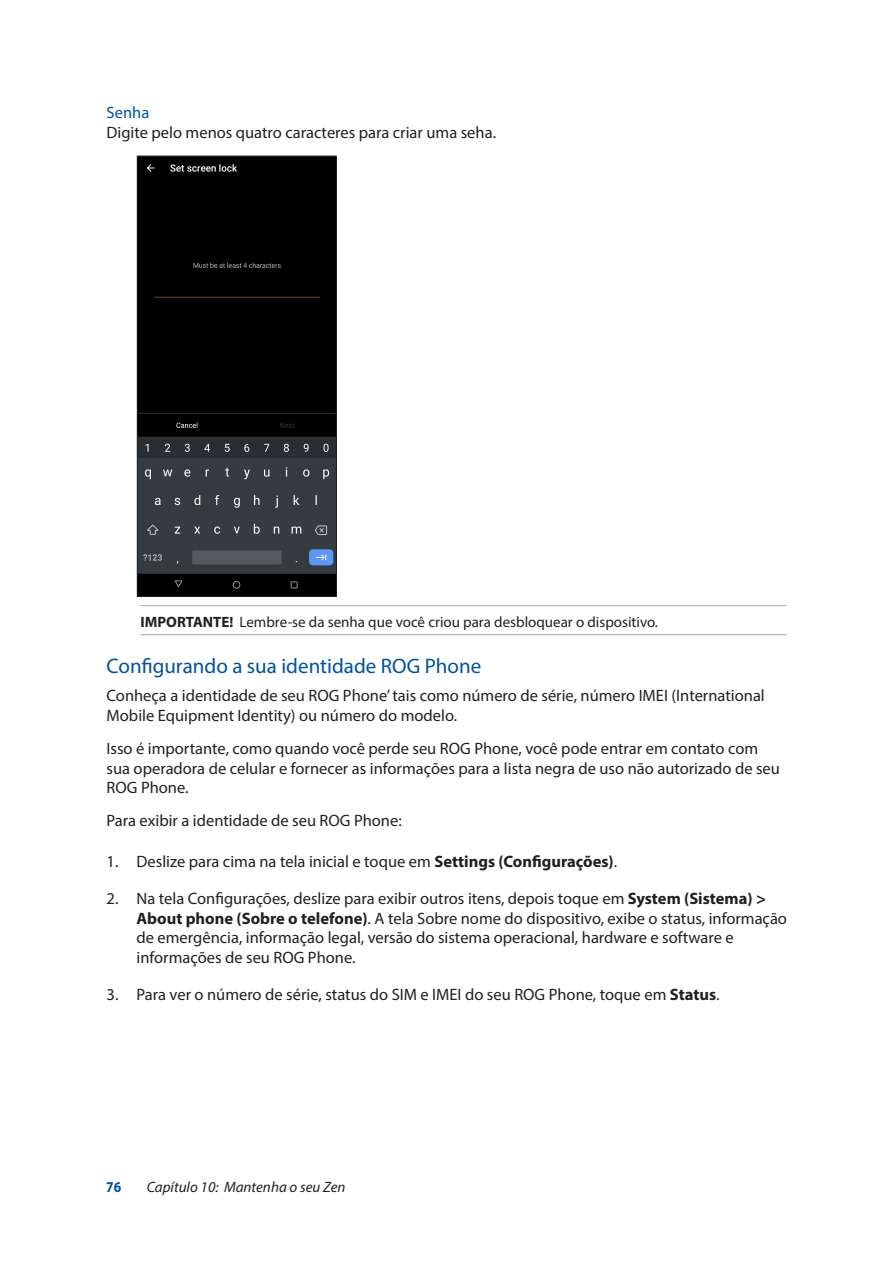
<style>
.page{position:relative;width:893px;height:1263px;background:#fff}
.page>*{position:absolute;margin:0;border:0;box-sizing:border-box;transform-origin:0 0}
.t1{font:21px "Myriad Pro";color:#01529a}
.t2{font:16.5px/19.8px "Myriad Pro";color:#231f20}
.t3{font:16.5px "Myriad Pro";color:#01529a}
.t4{font:15px "Myriad Pro";color:#231f20}
.t5{font:italic 15px "Myriad Pro";color:#231f20}
.t6{font:700 15px "Myriad Pro";color:#01529a;scale:.9 1}
.s1{font-weight:700}
</style>
<div class="page">
<hr style="left:141px;top:605px;width:646px;height:1px;background:#a8a9ad">
<hr style="left:141px;top:634px;width:646px;height:1px;background:#a8a9ad">
<img style="left:139px;top:158px;width:196px;height:436px">
<div style="left:137px;top:156px;width:200px;height:440px;border:1px solid #231f20"></div>
<p class="t3" style="left:107px;top:103px;width:44px">Senha</p>
<p class="t2" style="left:107px;top:123px;width:391px">Digite pelo menos quatro caracteres para criar uma seha.</p>
<p class="t4" style="left:141px;top:612px;width:519px"><span class="s1">IMPORTANTE!</span> Lembre-se da senha que você criou para desbloquear o dispositivo.</p>
<p class="t1" style="left:107px;top:653px;width:376px">Configurando a sua identidade ROG Phone</p>
<p class="t2" style="left:107px;top:686px;width:660px">Conheça a identidade de seu ROG Phone’ tais como número de série, número IMEI (International<br>Mobile Equipment Identity) ou número do modelo.</p>
<p class="t2" style="left:107px;top:738px;width:675px">Isso é importante, como quando você perde seu ROG Phone, você pode entrar em contato com sua operadora de celular e fornecer as informações para a lista negra de uso não autorizado de seu<br>ROG Phone.</p>
<p class="t2" style="left:107px;top:810px;width:297px">Para exibir a identidade de seu ROG Phone:</p>
<p class="t2" style="left:107px;top:851px;width:512px">1. Deslize para cima na tela inicial e toque em <span class="s1">Settings (Configurações)</span>.</p>
<p class="t2" style="left:137px;top:888px;width:652px;text-indent:-30px">2. Na tela Configurações, deslize para exibir outros itens, depois toque em <span class="s1">System (Sistema) &gt; About phone (Sobre o telefone)</span>. A tela Sobre nome do dispositivo, exibe o status, informação de emergência, informação legal, versão do sistema operacional, hardware e software e informações de seu ROG Phone.</p>
<p class="t2" style="left:107px;top:984px;width:615px">3. Para ver o número de série, status do SIM e IMEI do seu ROG Phone, toque em <span class="s1">Status</span>.</p>
<p class="t6" style="left:106px;top:1177px;width:18px">76</p>
<p class="t5" style="left:147px;top:1178px;width:200px">Capítulo 10: Mantenha o seu Zen</p>
</div>
